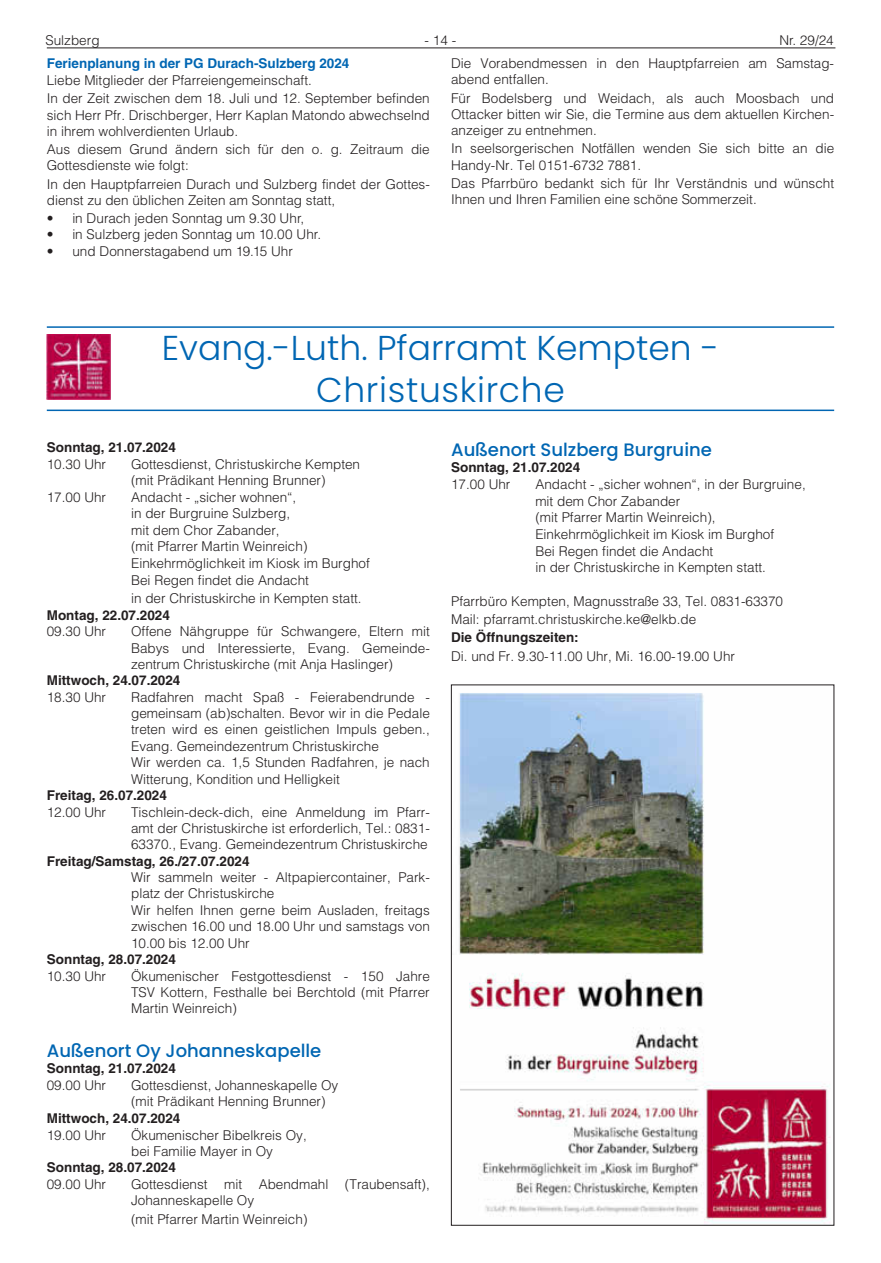
<style>
.page{position:relative;width:881px;height:1263px;background:#fff}
.page>*{position:absolute;margin:0;border:0;box-sizing:border-box;transform-origin:0 0}
.t1{font:300 34.5px/41.4px "Poppins";color:#0166b3;text-align:center}
.t2{font:500 18px "Poppins";color:#0166b3}
.t3{font:300 13.5px/16.2px "Helvetica LT";color:#231f20}
.t4{font:700 13.5px "Helvetica LT";color:#231f20}
.t5{font:700 13.5px "Helvetica LT";color:#0166b3}
</style>
<div class="page">
<hr style="left:47px;top:48px;width:788px;height:1px;background:#231f20">
<img style="left:47px;top:334px;width:63px;height:65px">
<hr style="left:47px;top:326px;width:786px;height:2px;background:#0166b3">
<hr style="left:47px;top:410px;width:786px;height:1px;background:#0166b3">
<img style="left:459px;top:693px;width:372px;height:530px">
<p class="t3" style="left:45px;top:32px;width:56px">Sulzberg</p>
<p class="t3" style="left:424px;top:32px;width:33px">- 14 -</p>
<p class="t3" style="left:451px;top:28px;width:384px;line-height:23.4px;text-align:right">Nr. 29/24<br>Die Vorabendmessen in den Hauptpfarreien am Samstag-</p>
<p class="t3" style="left:451px;top:70px;width:384px;line-height:18.3px">abend entfallen.<br>Für Bodelsberg und Weidach, als auch Moosbach und</p>
<p class="t3" style="left:451px;top:106px;width:384px">Ottacker bitten wir Sie, die Termine aus dem aktuellen Kirchen&shy;anzeiger zu entnehmen.</p>
<p class="t3" style="left:451px;top:140px;width:384px">In seelsorgerischen Notfällen wenden Sie sich bitte an die<br>Handy-Nr. Tel 0151-6732 7881.</p>
<p class="t3" style="left:451px;top:175px;width:384px">Das Pfarrbüro bedankt sich für Ihr Verständnis und wünscht<br>Ihnen und Ihren Familien eine schöne Sommerzeit.</p>
<p class="t5" style="left:47px;top:55px;width:304px">Ferienplanung in der PG Durach-Sulzberg 2024</p>
<p class="t3" style="left:47px;top:71px;width:384px;line-height:18.3px">Liebe Mitglieder der Pfarreiengemeinschaft.<br>In der Zeit zwischen dem 18. Juli und 12. September befinden</p>
<p class="t3" style="left:47px;top:107px;width:384px">sich Herr Pfr. Drischberger, Herr Kaplan Matondo abwechselnd in ihrem wohlverdienten Urlaub.</p>
<p class="t3" style="left:47px;top:141px;width:384px">Aus diesem Grund ändern sich für den o. g. Zeitraum die<br>Gottesdienste wie folgt:</p>
<p class="t3" style="left:47px;top:176px;width:384px">In den Hauptpfarreien Durach und Sulzberg findet der Gottes&shy;dienst zu den üblichen Zeiten am Sonntag statt,</p>
<p class="t3" style="left:47px;top:210px;width:259px">• in Durach jeden Sonntag um 9.30 Uhr,</p>
<p class="t3" style="left:47px;top:226px;width:276px">• in Sulzberg jeden Sonntag um 10.00 Uhr.</p>
<p class="t3" style="left:47px;top:243px;width:247px">• und Donnerstagabend um 19.15 Uhr</p>
<h1 class="t1" style="left:162px;top:328px;width:558px">Evang.-Luth. Pfarramt Kempten -<br>Christuskirche</h1>
<p class="t4" style="left:47px;top:439px;width:131px">Sonntag, 21.07.2024</p>
<p class="t3" style="left:47px;top:456px;width:61px">10.30 Uhr</p>
<p class="t3" style="left:131px;top:455px;width:230px;line-height:16.8px">Gottesdienst, Christuskirche Kempten (mit Prädikant Henning Brunner)</p>
<p class="t3" style="left:47px;top:489px;width:61px">17.00 Uhr</p>
<p class="t3" style="left:131px;top:489px;width:240px">Andacht - „sicher wohnen“,<br>in der Burgruine Sulzberg,<br>mit dem Chor Zabander,<br>(mit Pfarrer Martin Weinreich)<br>Einkehrmöglichkeit im Kiosk im Burghof<br>Bei Regen findet die Andacht</p>
<p class="t3" style="left:131px;top:590px;width:232px">in der Christuskirche in Kempten statt.</p>
<p class="t4" style="left:47px;top:607px;width:125px">Montag, 22.07.2024</p>
<p class="t3" style="left:47px;top:623px;width:61px">09.30 Uhr</p>
<p class="t3" style="left:131px;top:623px;width:300px;text-align:justify">Offene Nähgruppe für Schwangere, Eltern mit Babys und Interessierte, Evang. Gemeinde&shy;zentrum Christuskirche (mit Anja Haslinger)</p>
<p class="t4" style="left:47px;top:672px;width:135px">Mittwoch, 24.07.2024</p>
<p class="t3" style="left:47px;top:689px;width:61px">18.30 Uhr</p>
<p class="t3" style="left:131px;top:689px;width:300px">Radfahren macht Spaß - Feierabendrunde - gemeinsam (ab)schalten. Bevor wir in die Pedale treten wird es einen geistlichen Impuls geben., Evang. Gemeindezentrum Christuskirche<br>Wir werden ca. 1,5 Stunden Radfahren, je nach Witterung, Kondition und Helligkeit</p>
<p class="t4" style="left:47px;top:787px;width:122px">Freitag, 26.07.2024</p>
<p class="t3" style="left:47px;top:804px;width:61px">12.00 Uhr</p>
<p class="t3" style="left:131px;top:804px;width:300px;text-align:justify">Tischlein-deck-dich, eine Anmeldung im Pfarr&shy;amt der Christuskirche ist erforderlich, Tel.: 0831- 63370., Evang. Gemeindezentrum Christuskirche</p>
<p class="t4" style="left:47px;top:852px;width:204px">Freitag/Samstag, 26./27.07.2024</p>
<p class="t3" style="left:131px;top:869px;width:300px">Wir sammeln weiter - Altpapiercontainer, Park&shy;platz der Christuskirche<br>Wir helfen Ihnen gerne beim Ausladen, freitags zwischen 16.00 und 18.00 Uhr und samstags von 10.00 bis 12.00 Uhr</p>
<p class="t4" style="left:47px;top:951px;width:131px">Sonntag, 28.07.2024</p>
<p class="t3" style="left:47px;top:968px;width:61px">10.30 Uhr</p>
<p class="t3" style="left:131px;top:968px;width:300px;text-align:justify">Ökumenischer Festgottesdienst - 150 Jahre TSV Kottern, Festhalle bei Berchtold (mit Pfarrer Martin Weinreich)</p>
<h2 class="t2" style="left:47px;top:1040px;width:276px">Außenort Oy Johanneskapelle</h2>
<p class="t4" style="left:47px;top:1060px;width:131px">Sonntag, 21.07.2024</p>
<p class="t3" style="left:47px;top:1077px;width:61px">09.00 Uhr</p>
<p class="t3" style="left:131px;top:1076px;width:209px;line-height:16.8px">Gottesdienst, Johanneskapelle Oy (mit Prädikant Henning Brunner)</p>
<p class="t4" style="left:47px;top:1110px;width:135px">Mittwoch, 24.07.2024</p>
<p class="t3" style="left:47px;top:1126px;width:61px">19.00 Uhr</p>
<p class="t3" style="left:131px;top:1126px;width:177px">Ökumenischer Bibelkreis Oy, bei Familie Mayer in Oy</p>
<p class="t4" style="left:47px;top:1159px;width:131px">Sonntag, 28.07.2024</p>
<p class="t3" style="left:47px;top:1176px;width:61px">09.00 Uhr</p>
<p class="t3" style="left:131px;top:1176px;width:300px">Gottesdienst mit Abendmahl (Traubensaft),<br>Johanneskapelle Oy</p>
<p class="t3" style="left:131px;top:1210px;width:178px">(mit Pfarrer Martin Weinreich)</p>
<h2 class="t2" style="left:451px;top:439px;width:262px">Außenort Sulzberg Burgruine</h2>
<p class="t4" style="left:451px;top:459px;width:131px">Sonntag, 21.07.2024</p>
<p class="t3" style="left:451px;top:476px;width:61px">17.00 Uhr</p>
<p class="t3" style="left:535px;top:476px;width:272px;line-height:16.6px">Andacht - „sicher wohnen“, in der Burgruine, mit dem Chor Zabander<br>(mit Pfarrer Martin Weinreich), Einkehrmöglichkeit im Kiosk im Burghof<br>Bei Regen findet die Andacht<br>in der Christuskirche in Kempten statt.</p>
<p class="t3" style="left:451px;top:592px;width:333px;line-height:18.3px">Pfarrbüro Kempten, Magnusstraße 33, Tel. 0831-63370<br>Mail: pfarramt.christuskirche.ke@elkb.de</p>
<p class="t4" style="left:451px;top:629px;width:129px">Die Öffnungszeiten:</p>
<p class="t3" style="left:451px;top:648px;width:285px">Di. und Fr. 9.30-11.00 Uhr, Mi. 16.00-19.00 Uhr</p>
</div>
